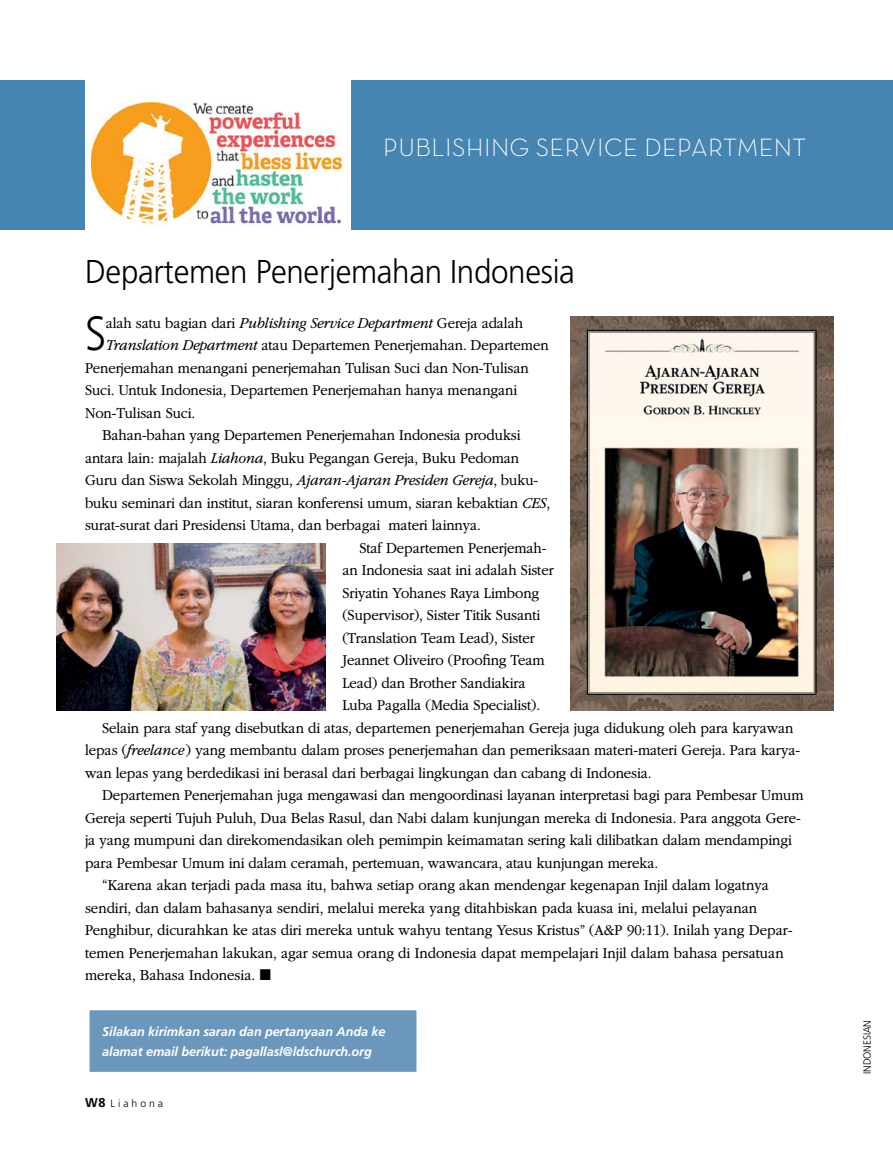
<style>
.page{position:relative;width:893px;height:1161px;background:#fff}
.page>*{position:absolute;margin:0;border:0;box-sizing:border-box;transform-origin:0 0}
.ARTCL_para_first_NEW{font:300 48px "Frutigerlds Lat";color:#000;scale:.88 1}
.FIGimg_title{font:300 33px "Frutigerlds Lat";letter-spacing:-.01em;color:#000;scale:.95 1}
.FIGimg_CAP_para_NEWS{font:25.5px "Neutralds Lat Light Alt";letter-spacing:.02em;color:#fff}
.ARTCL_para_NEWS{font:300 15.75px/22.5px "Garamondlds Lat Plus";letter-spacing:-.01em;color:#000;scale:.95 1}
.ARTCL_para_first_NEW-2{font:300 15.75px "Garamondlds Lat Plus";letter-spacing:-.01em;color:#000;scale:.95 1}
.FIGimg_CAP_para_NEWS-2{font:italic 700 12.75px/20.2px "Frutigerlds Lat";letter-spacing:-.01em;color:#fff}
.FIGimg-CRDT_para_FL{font:300 10.5px "Frutigerlds Lat";letter-spacing:-.01em;color:#000;scale:.95 1}
.FIGimg-CRDT_para_FL-2{font:300 10.5px "Frutigerlds Lat";letter-spacing:.28em;color:#000}
.s1{font-style:italic}
.s2{font-weight:700;font-size:12.75px}
</style>
<div class="page">
<img style="left:571px;top:317px;width:262px;height:393px">
<img style="left:56px;top:543px;width:269px;height:167px">
<div style="left:0;top:80px;width:893px;height:150px;background:#4685b1"></div>
<img style="left:85px;top:80px;width:266px;height:150px">
<div style="left:89px;top:1010px;width:328px;height:62px;background:#6c97bd"></div>
<p class="FIGimg_CAP_para_NEWS" style="left:383px;top:129px;width:425px">PUBLISHING SERVICE DEPARTMENT</p>
<p class="FIGimg_title" style="left:85px;top:248px;width:517px">Departemen Penerjemahan Indonesia</p>
<p class="ARTCL_para_first_NEW" style="left:85px;top:299px;width:25px">S</p>
<p class="ARTCL_para_first_NEW-2" style="left:106px;top:311px;width:441px">alah satu bagian dari <span class="s1">Publishing Service Department</span> Gereja adalah</p>
<p class="ARTCL_para_first_NEW-2" style="left:106px;top:334px;width:468px"><span class="s1">Translation Department</span> atau Departemen Penerjemahan. Departemen</p>
<p class="ARTCL_para_first_NEW-2" style="left:85px;top:356px;width:469px">Penerjemahan menangani penerjemahan Tulisan Suci dan Non-Tulisan</p>
<p class="ARTCL_para_first_NEW-2" style="left:85px;top:379px;width:457px">Suci. Untuk Indonesia, Departemen Penerjemahan hanya menangani</p>
<p class="ARTCL_para_first_NEW-2" style="left:85px;top:401px;width:118px">Non-Tulisan Suci.</p>
<p class="ARTCL_para_NEWS" style="left:85px;top:424px;width:491px;text-indent:17px">Bahan-bahan yang Departemen Penerjemahan Indonesia produksi antara lain: majalah <span class="s1">Liahona</span>, Buku Pegangan Gereja, Buku Pedoman Guru dan Siswa Sekolah Minggu, <span class="s1">Ajaran-Ajaran Presiden Gereja</span>, buku&shy;buku seminari dan institut, siaran konferensi umum, siaran kebaktian <span class="s1">CES</span>, surat-surat dari Presidensi Utama, dan berbagai materi lainnya.</p>
<p class="ARTCL_para_NEWS" style="left:342px;top:536px;width:224px;text-indent:17px">Staf Departemen Penerjemah&shy;an Indonesia saat ini adalah Sister<br>Sriyatin Yohanes Raya Limbong (Supervisor), Sister Titik Susanti (Translation Team Lead), Sister<br>Jeannet Oliveiro (Proofing Team<br>Lead) dan Brother Sandiakira<br>Luba Pagalla (Media Specialist).</p>
<p class="ARTCL_para_NEWS" style="left:85px;top:716px;width:754px;text-indent:17px">Selain para staf yang disebutkan di atas, departemen penerjemahan Gereja juga didukung oleh para karyawan lepas (<span class="s1">freelance</span> ) yang membantu dalam proses penerjemahan dan pemeriksaan materi-materi Gereja. Para karya&shy;wan lepas yang berdedikasi ini berasal dari berbagai lingkungan dan cabang di Indonesia.</p>
<p class="ARTCL_para_NEWS" style="left:85px;top:784px;width:758px;text-indent:17px">Departemen Penerjemahan juga mengawasi dan mengoordinasi layanan interpretasi bagi para Pembesar Umum Gereja seperti Tujuh Puluh, Dua Belas Rasul, dan Nabi dalam kunjungan mereka di Indonesia. Para anggota Gere&shy;ja yang mumpuni dan direkomendasikan oleh pemimpin keimamatan sering kali dilibatkan dalam mendampingi para Pembesar Umum ini dalam ceramah, pertemuan, wawancara, atau kunjungan mereka.</p>
<p class="ARTCL_para_NEWS" style="left:85px;top:874px;width:746px;text-indent:17px">“Karena akan terjadi pada masa itu, bahwa setiap orang akan mendengar kegenapan Injil dalam logatnya sendiri, dan dalam bahasanya sendiri, melalui mereka yang ditahbiskan pada kuasa ini, melalui pelayanan Penghibur, dicurahkan ke atas diri mereka untuk wahyu tentang Yesus Kristus” (A&amp;P 90:11). Inilah yang Depar&shy;temen Penerjemahan lakukan, agar semua orang di Indonesia dapat mempelajari Injil dalam bahasa persatuan mereka, Bahasa Indonesia. ◼</p>
<p class="FIGimg_CAP_para_NEWS-2" style="left:102px;top:1021px;width:285px">Silakan kirimkan saran dan pertanyaan Anda ke alamat email berikut: pagallasl@ldschurch.org</p>
<p class="FIGimg-CRDT_para_FL-2" style="left:85px;top:1095px;width:80px"><span class="s2">W8</span> Liahona</p>
<p class="FIGimg-CRDT_para_FL" style="left:860px;top:1074px;width:58px;rotate:-90deg">INDONESIAN</p>
</div>
